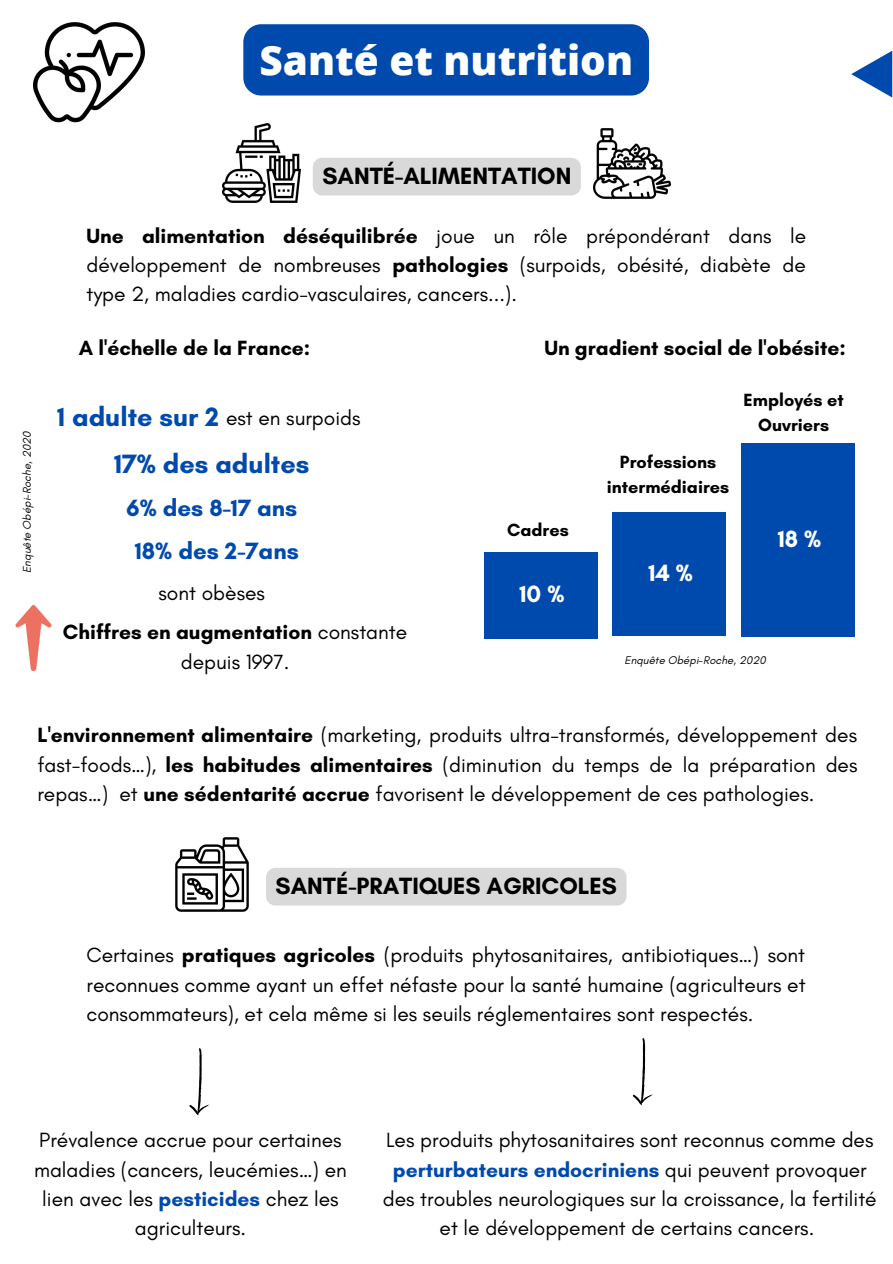
<style>
.page{position:relative;width:893px;height:1264px;background:#fff}
.page>*{position:absolute;margin:0;border:0;box-sizing:border-box;transform-origin:0 0}
.t1{font:800 40.5px "Open Sans";color:#fff}
.t2{font:700 27px "Glacial Indifference";color:#004aad}
.t3{font:700 24px "Glacial Indifference";color:#000}
.t4{font:700 24px/42.9px "Glacial Indifference";color:#004aad;text-align:center}
.t5{font:700 24px "Glacial Indifference";color:#fff}
.t6{font:21px/29.2px "Glacial Indifference";color:#000;text-align:justify}
.t7{font:700 21px/29.2px "Glacial Indifference";color:#000;text-align:center}
.t8{font:700 18px/24.8px "Glacial Indifference";color:#000;text-align:center}
.t9{font:italic 11.25px "Glacial Indifference";color:#000}
.s1{font-weight:700}
.s2{font-weight:700;font-size:27px;color:#004aad}
.s3{font-weight:400}
.s4{font-weight:700;color:#004aad}
</style>
<div class="page">
<img style="left:33px;top:22px;width:112px;height:101px">
<img style="left:222px;top:123px;width:79px;height:79px">
<img style="left:593px;top:128px;width:77px;height:71px">
<div style="left:313px;top:158px;width:268px;height:37px;background:#d9d9d9"></div>
<div style="left:484px;top:553px;width:113px;height:85px;background:#004aad"></div>
<div style="left:612px;top:512px;width:113px;height:124px;background:#004aad"></div>
<div style="left:741px;top:443px;width:113px;height:193px;background:#004aad"></div>
<img style="left:175px;top:837px;width:74px;height:75px">
<svg style="left:189px;top:1048px;width:20px;height:68px"></svg>
<svg style="left:632px;top:1038px;width:21px;height:68px"></svg>
<svg style="left:851px;top:51px;width:41px;height:47px"></svg>
<img style="left:15px;top:605px;width:37px;height:65px">
<div style="left:243px;top:24px;width:406px;height:71px;background:#004aad"></div>
<div style="left:266px;top:868px;width:360px;height:37px;background:#d9d9d9"></div>
<h1 class="t1" style="left:259px;top:32px;width:375px">Santé et nutrition</h1>
<p class="t3" style="left:322px;top:161px;width:250px">SANTÉ-ALIMENTATION</p>
<p class="t6" style="left:86px;top:221px;width:721px"><span class="s1">Une alimentation déséquilibrée</span> joue un rôle prépondérant dans le développement de nombreuses <span class="s1">pathologies</span> (surpoids, obésité, diabète de type 2, maladies cardio-vasculaires, cancers...).</p>
<p class="t9" style="left:20px;top:573px;width:143px;rotate:-90deg">Enquête Obépi-Roche, 2020</p>
<p class="t7" style="left:79px;top:333px;width:233px">A l'échelle de la France:</p>
<p class="t6" style="left:57px;top:402px;width:305px"><span class="s2">1 adulte sur 2</span> est en surpoids</p>
<p class="t2" style="left:114px;top:447px;width:197px">17% des adultes</p>
<p class="t4" style="left:126px;top:486px;width:174px">6% des 8-17 ans<br>18% des 2-7ans</p>
<p class="t6" style="left:158px;top:577px;width:108px">sont obèses</p>
<p class="t7" style="left:63px;top:617px;width:346px">Chiffres en augmentation <span class="s3">constante depuis 1997.</span></p>
<p class="t7" style="left:544px;top:333px;width:303px">Un gradient social de l'obésite:</p>
<p class="t8" style="left:507px;top:517px;width:63px">Cadres</p>
<p class="t5" style="left:519px;top:579px;width:46px">10 %</p>
<p class="t8" style="left:607px;top:450px;width:124px">Professions intermédiaires</p>
<p class="t5" style="left:648px;top:558px;width:46px">14 %</p>
<p class="t8" style="left:743px;top:387px;width:101px">Employés et<br>Ouvriers</p>
<p class="t5" style="left:777px;top:524px;width:45px">18 %</p>
<p class="t9" style="left:624px;top:653px;width:143px">Enquête Obépi-Roche, 2020</p>
<p class="t6" style="left:37px;top:720px;width:821px"><span class="s1">L'environnement alimentaire</span> (marketing, produits ultra-transformés, développement des fast-foods…), <span class="s1">les habitudes alimentaires</span> (diminution du temps de la préparation des repas…) et <span class="s1">une sédentarité accrue</span> favorisent le développement de ces pathologies.</p>
<p class="t3" style="left:275px;top:871px;width:343px">SANTÉ-PRATIQUES AGRICOLES</p>
<p class="t6" style="left:86px;top:940px;width:720px">Certaines <span class="s1">pratiques agricoles</span> (produits phytosanitaires, antibiotiques…) sont reconnues comme ayant un effet néfaste pour la santé humaine (agriculteurs et consommateurs), et cela même si les seuils réglementaires sont respectés.</p>
<p class="t6" style="left:34px;top:1125px;width:314px;text-align:center">Prévalence accrue pour certaines maladies (cancers, leucémies…) en lien avec les <span class="s4">pesticides</span> chez les agriculteurs.</p>
<p class="t6" style="left:383px;top:1125px;width:495px;text-align:center">Les produits phytosanitaires sont reconnus comme des <span class="s4">perturbateurs endocriniens</span> qui peuvent provoquer des troubles neurologiques sur la croissance, la fertilité et le développement de certains cancers.</p>
</div>
